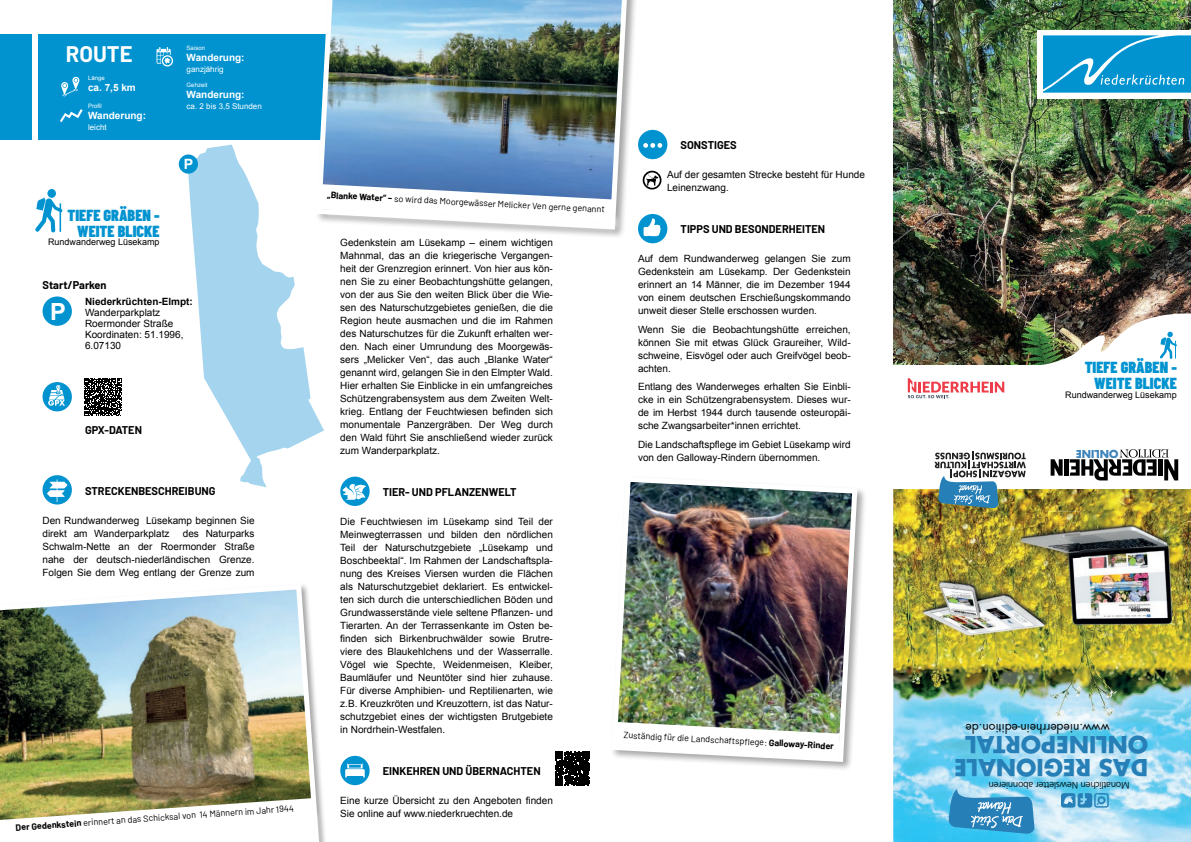
<style>
.page{position:relative;width:1191px;height:842px;background:#fff}
.page>*{position:absolute;margin:0;border:0;box-sizing:border-box;transform-origin:0 0}
.t1{font:700 23.6px "Arial";color:#fff}
.t2{font:700 22.8px/22.8px "Futura LT";color:#267fb6}
.t3{font:700 22px "Barlow";color:#fff}
.t4{font:900 16px/16px "Barlow Condensed";color:#0093d0;text-align:right}
.t5{font:700 14.2px "Arial";color:#fff}
.t6{font:12px "Futura LT";color:#000}
.t7{font:700 11px "Barlow";color:#000}
.t8{font:700 11px "Barlow";letter-spacing:-.02em;color:#000}
.t9{font:700 10.6px "Futura LT";color:#3d84ba}
.t10{font:10px/13px "Arial";color:#000;text-align:justify}
.t11{font:700 10px "Arial";color:#fff}
.t12{font:700 10px "Arial";color:#000}
.t13{font:300 9.3px "Freeborn SB";color:#000}
.t14{font:9px "Barlow";color:#000}
.t15{font:9px "Arial";color:#000}
.t16{font:8px "Arial";color:#fff}
.t17{font:6px "Arial";color:#fff}
.s1{font-weight:700}
</style>
<div class="page">
<img style="left:893px;top:489px;width:298px;height:353px">
<svg style="left:1061px;top:793px;width:47px;height:15px"></svg>
<hr style="left:1064px;top:459px;width:4px;height:17px;background:#000">
<svg style="left:1050px;top:459px;width:12px;height:17px"></svg>
<svg style="left:1069px;top:449px;width:109px;height:32px"></svg>
<svg style="left:948px;top:789px;width:86px;height:45px;background:#52a2cd"></svg>
<img style="left:912px;top:642px;width:143px;height:27px">
<img style="left:912px;top:561px;width:102px;height:81px">
<img style="left:1047px;top:512px;width:133px;height:141px">
<img style="left:1014px;top:512px;width:33px;height:49px">
<img style="left:1014px;top:561px;width:41px;height:92px">
<svg style="left:934px;top:451px;width:92px;height:57px"></svg>
<img style="left:893px;top:0;width:298px;height:313px">
<div style="left:1037px;top:30px;width:154px;height:68px;background:#fff"></div>
<svg style="left:1043px;top:35px;width:148px;height:58px;background:#199dd4"></svg>
<img style="left:893px;top:313px;width:298px;height:85px">
<div style="left:43px;top:296px;width:29px;height:30px;background:#0093d0;border-radius:50%"></div>
<svg style="left:555px;top:751px;width:35px;height:34px"></svg>
<svg style="left:84px;top:378px;width:38px;height:38px"></svg>
<svg style="left:642px;top:171px;width:19px;height:19px"></svg>
<div style="left:38px;top:34px;width:370px;height:106px;background:#0093d0"></div>
<img style="left:0;top:585px;width:324px;height:257px">
<svg style="left:0;top:798px;width:316px;height:44px"></svg>
<div style="left:340px;top:756px;width:30px;height:29px;background:#0093d0;border-radius:50%"></div>
<svg style="left:345px;top:763px;width:20px;height:14px"></svg>
<div style="left:340px;top:477px;width:30px;height:29px;background:#0093d0;border-radius:50%"></div>
<svg style="left:342px;top:484px;width:24px;height:16px"></svg>
<div style="left:638px;top:214px;width:29px;height:29px;background:#0093d0;border-radius:50%"></div>
<svg style="left:643px;top:218px;width:17px;height:18px"></svg>
<div style="left:43px;top:475px;width:29px;height:29px;background:#0093d0;border-radius:50%"></div>
<svg style="left:47px;top:479px;width:20px;height:23px"></svg>
<div style="left:609px;top:475px;width:258px;height:297px;background:#000;opacity:.35"></div>
<img style="left:609px;top:475px;width:251px;height:290px">
<svg style="left:615px;top:722px;width:225px;height:36px"></svg>
<div style="left:0;top:34px;width:32px;height:106px;background:#0093d0"></div>
<svg style="left:156px;top:47px;width:17px;height:19px"></svg>
<div style="left:47px;top:189px;width:9px;height:9px;background:#0093d0;border-radius:50%"></div>
<svg style="left:35px;top:198px;width:27px;height:34px"></svg>
<div style="left:43px;top:382px;width:29px;height:29px;background:#0093d0;border-radius:50%"></div>
<svg style="left:48px;top:385px;width:17px;height:21px"></svg>
<div style="left:638px;top:130px;width:29px;height:29px;background:#0093d0;border-radius:50%"></div>
<svg style="left:643px;top:143px;width:19px;height:5px"></svg>
<svg style="left:188px;top:145px;width:136px;height:343px;fill:#a5d4ee"></svg>
<div style="left:314px;top:0;width:325px;height:239px;background:#000;opacity:.35"></div>
<img style="left:314px;top:0;width:317px;height:232px">
<svg style="left:313px;top:184px;width:300px;height:40px"></svg>
<svg style="left:61px;top:77px;width:18px;height:19px"></svg>
<svg style="left:60px;top:109px;width:23px;height:13px"></svg>
<div style="left:179px;top:154px;width:19px;height:20px;background:#0093d0;border-radius:50%"></div>
<h3 class="t3" style="left:66px;top:37px;width:68px">ROUTE</h3>
<p class="t17" style="left:88px;top:74px;width:18px">Länge</p>
<p class="t11" style="left:88px;top:81px;width:49px">ca. 7,5 km</p>
<p class="t17" style="left:88px;top:102px;width:15px">Profil</p>
<p class="t11" style="left:88px;top:109px;width:59px">Wanderung:</p>
<p class="t16" style="left:88px;top:122px;width:20px">leicht</p>
<h3 class="t4" style="left:67px;top:206px;width:94px">TIEFE GRÄBEN -<br>WEITE BLICKE</h3>
<p class="t15" style="left:48px;top:236px;width:113px">Rundwanderweg Lüsekamp</p>
<p class="t7" style="left:43px;top:277px;width:66px">Start/Parken</p>
<p class="t17" style="left:187px;top:44px;width:20px">Saison</p>
<p class="t11" style="left:187px;top:51px;width:59px">Wanderung:</p>
<p class="t16" style="left:187px;top:64px;width:38px">ganzjährig</p>
<p class="t17" style="left:187px;top:81px;width:22px">Gehzeit</p>
<p class="t11" style="left:187px;top:88px;width:59px">Wanderung:</p>
<p class="t16" style="left:187px;top:101px;width:77px">ca. 2 bis 3,5 Stunden</p>
<h3 class="t5" style="left:184px;top:155px;width:11px">P</h3>
<h1 class="t1" style="left:50px;top:296px;width:17px">P</h1>
<p class="t12" style="left:85px;top:295px;width:109px">Niederkrüchten-Elmpt:</p>
<p class="t10" style="left:85px;top:308px;width:100px;line-height:11px;text-align:left">Wanderparkplatz<br>Roermonder Straße<br>Koordinaten: 51.1996,<br>6.07130</p>
<p class="t8" style="left:85px;top:422px;width:58px">GPX-DATEN</p>
<p class="t7" style="left:85px;top:483px;width:132px">STRECKENBESCHREIBUNG</p>
<p class="t10" style="left:43px;top:514px;width:213px">Den Rundwanderweg Lüsekamp beginnen Sie direkt am Wanderparkplatz</p>
<p class="t10" style="left:43px;top:527px;width:213px;text-indent:140px">des Naturparks Schwalm-Nette an der Roermonder Straße nahe der deutsch-niederländischen Grenze.<br>Folgen Sie dem Weg entlang der Grenze zum</p>
<p class="t14" style="left:15px;top:821px;width:280px;rotate:-4deg"><span class="s1">Der Gedenkstein</span> erinnert an das Schicksal von 14 Männern im Jahr 1944</p>
<p class="t14" style="left:328px;top:188px;width:279px;rotate:3deg"><span class="s1">„Blanke Water“ –</span> so wird das Moorgewässer Melicker Ven gerne genannt</p>
<p class="t10" style="left:340px;top:236px;width:214px">Gedenkstein am Lüsekamp – einem wichtigen Mahnmal, das an die kriegerische Vergangen&shy;heit der Grenzregion erinnert. Von hier aus kön&shy;nen Sie zu einer Beobachtungshütte gelangen, von der aus Sie den weiten Blick über die Wie&shy;sen des Naturschutzgebietes genießen, die die Region heute ausmachen und die im Rahmen des Naturschutzes für die Zukunft erhalten wer&shy;den. Nach einer Umrundung des Moorgewäs&shy;sers „Melicker Ven“, das auch „Blanke Water“ genannt wird, gelangen Sie in den Elmpter Wald.<br>Hier erhalten Sie Einblicke in ein umfangreiches Schützengrabensystem aus dem Zweiten Welt&shy;krieg. Entlang der Feuchtwiesen befinden sich monumentale Panzergräben. Der Weg durch den Wald führt Sie anschließend wieder zurück zum Wanderparkplatz.</p>
<p class="t7" style="left:383px;top:484px;width:135px">TIER- UND PFLANZENWELT</p>
<p class="t10" style="left:340px;top:515px;width:214px">Die Feuchtwiesen im Lüsekamp sind Teil der Meinwegterrassen und bilden den nördlichen Teil der Naturschutzgebiete „Lüsekamp und Boschbeektal“. Im Rahmen der Landschaftspla&shy;nung des Kreises Viersen wurden die Flächen als Naturschutzgebiet deklariert. Es entwickel&shy;ten sich durch die unterschiedlichen Böden und Grundwasserstände viele seltene Pflanzen- und Tierarten. An der Terrassenkante im Osten be&shy;finden sich Birkenbruchwälder sowie Brutre&shy;viere des Blaukehlchens und der Wasserralle.<br>Vögel wie Spechte, Weidenmeisen, Kleiber, Baumläufer und Neuntöter sind hier zuhause.<br>Für diverse Amphibien- und Reptilienarten, wie z.B. Kreuzkröten und Kreuzottern, ist das Natur&shy;schutzgebiet eines der wichtigsten Brutgebiete in Nordrhein-Westfalen.</p>
<p class="t7" style="left:383px;top:763px;width:159px">EINKEHREN UND ÜBERNACHTEN</p>
<p class="t10" style="left:340px;top:794px;width:214px">Eine kurze Übersicht zu den Angeboten finden<br>Sie online auf www.niederkruechten.de</p>
<p class="t7" style="left:680px;top:137px;width:58px">SONSTIGES</p>
<p class="t10" style="left:667px;top:168px;width:199px">Auf der gesamten Strecke besteht für Hunde<br>Leinenzwang.</p>
<p class="t7" style="left:680px;top:221px;width:146px">TIPPS UND BESONDERHEITEN</p>
<p class="t10" style="left:638px;top:252px;width:214px">Auf dem Rundwanderweg gelangen Sie zum Gedenkstein am Lüsekamp. Der Gedenkstein erinnert an 14 Männer, die im Dezember 1944 von einem deutschen Erschießungskommando unweit dieser Stelle erschossen wurden.</p>
<p class="t10" style="left:638px;top:323px;width:214px">Wenn Sie die Beobachtungshütte erreichen, können Sie mit etwas Glück Graureiher, Wild&shy;schweine, Eisvögel oder auch Greifvögel beob&shy;achten.</p>
<p class="t10" style="left:638px;top:380px;width:214px">Entlang des Wanderweges erhalten Sie Einbli&shy;cke in ein Schützengrabensystem. Dieses wur&shy;de im Herbst 1944 durch tausende osteuropäi&shy;sche Zwangsarbeiter*innen errichtet.</p>
<p class="t10" style="left:638px;top:438px;width:214px">Die Landschaftspflege im Gebiet Lüsekamp wird von den Galloway-Rindern übernommen.</p>
<p class="t14" style="left:624px;top:728px;width:212px;rotate:3deg">Zuständig für die Landschaftspflege: <span class="s1">Galloway-Rinder</span></p>
<h3 class="t4" style="left:1084px;top:359px;width:94px">TIEFE GRÄBEN -<br>WEITE BLICKE</h3>
<p class="t15" style="left:1065px;top:389px;width:113px">Rundwanderweg Lüsekamp</p>
<p class="t9" style="left:1118px;top:461px;width:44px;rotate:-180deg">ONLINE</p>
<p class="t6" style="left:1109px;top:736px;width:146px;rotate:-180deg">www.niederrhein-edition.de</p>
<h2 class="t2" style="left:1148px;top:779px;width:195px;rotate:-180deg">DAS REGIONALE<br>ONLINEPORTAL</h2>
<p class="t13" style="left:1129px;top:791px;width:142px;rotate:-180deg">Monatlichen Newsletter abonnieren</p>
</div>
